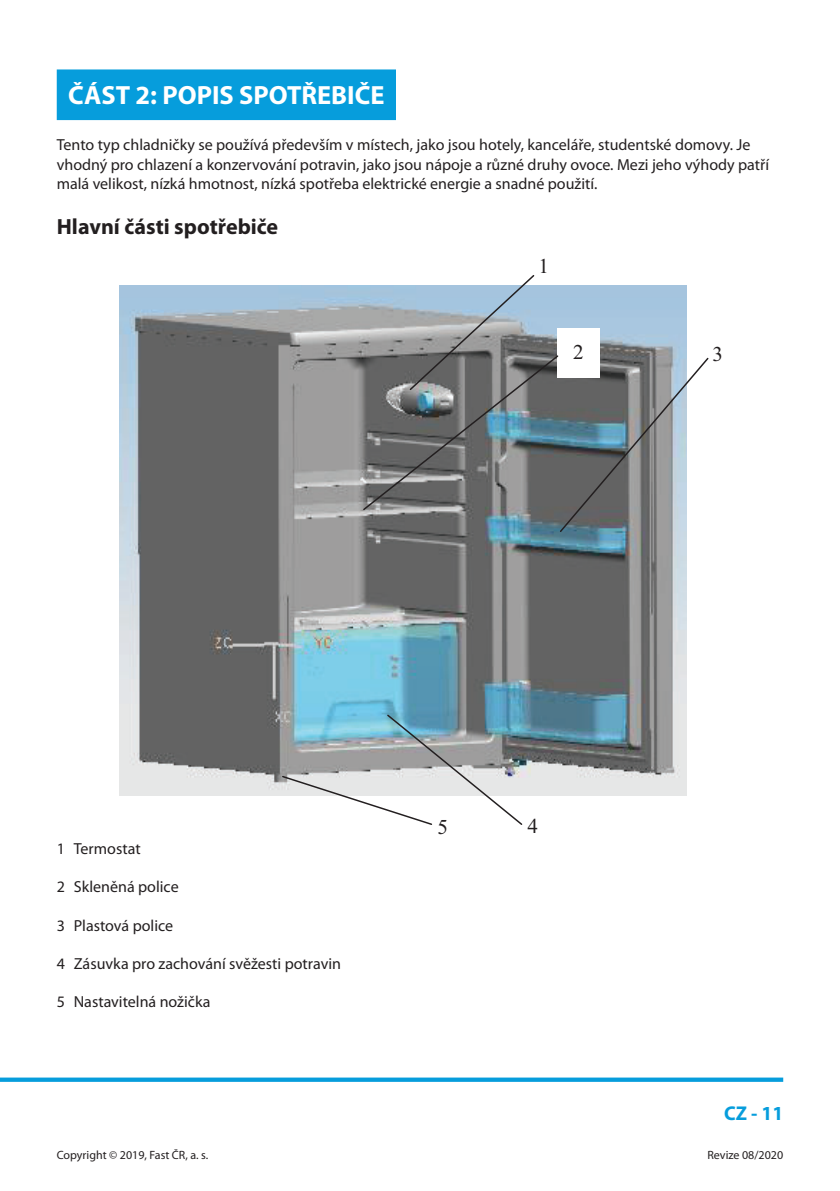
<style>
.page{position:relative;width:840px;height:1191px;background:#fff}
.page>*{position:absolute;margin:0;border:0;box-sizing:border-box;transform-origin:0 0}
.Nadpis_13_2{font:700 26.4px "Myriad Pro";color:#fff}
.Podnadpis_11{font:700 22px "Myriad Pro";color:#231f20}
.t1{font:21.2px "Times New Roman";color:#231f20}
.t2{font:700 20px "Myriad Pro";color:#069ddc}
.Základný_8{font:16px/19.2px "Myriad Pro";color:#231f20}
.Odsadený_3_-_8{font:16px "Myriad Pro";color:#231f20}
.t3{font:12px "Myriad Pro";color:#231f20}
</style>
<div class="page">
<svg style="left:1px;top:1077px;width:781px;height:4px;fill:#069ddc"></svg>
<div style="left:57px;top:69px;width:339px;height:51px;background:#069ddc"></div>
<img style="left:119px;top:286px;width:567px;height:510px">
<svg style="left:361px;top:275px;width:348px;height:258px"></svg>
<svg style="left:281px;top:713px;width:242px;height:112px"></svg>
<p class="Nadpis_13_2" style="left:68px;top:77px;width:318px">ČÁST 2: POPIS SPOTŘEBIČE</p>
<p class="Základný_8" style="left:57px;top:135px;width:713px">Tento typ chladničky se používá především v místech, jako jsou hotely, kanceláře, studentské domovy. Je vhodný pro chlazení a konzervování potravin, jako jsou nápoje a různé druhy ovoce. Mezi jeho výhody patří malá velikost, nízká hmotnost, nízká spotřeba elektrické energie a snadné použití.</p>
<p class="Podnadpis_11" style="left:57px;top:213px;width:223px">Hlavní části spotřebiče</p>
<p class="t1" style="left:538px;top:251px;width:12px">1</p>
<p class="t1" style="left:573px;top:337px;width:12px">2</p>
<p class="t1" style="left:712px;top:340px;width:12px">3</p>
<p class="Odsadený_3_-_8" style="left:57px;top:838px;width:85px">1 Termostat</p>
<p class="Odsadený_3_-_8" style="left:57px;top:877px;width:123px">2 Skleněná police</p>
<p class="Odsadený_3_-_8" style="left:57px;top:915px;width:118px">3 Plastová police</p>
<p class="Odsadený_3_-_8" style="left:57px;top:953px;width:285px">4 Zásuvka pro zachování svěžesti potravin</p>
<p class="Odsadený_3_-_8" style="left:57px;top:992px;width:155px">5 Nastavitelná nožička</p>
<p class="t1" style="left:437px;top:812px;width:12px">5</p>
<p class="t1" style="left:527px;top:812px;width:12px">4</p>
<p class="t2" style="left:723px;top:1099px;width:60px">CZ - 11</p>
<p class="t3" style="left:57px;top:1147px;width:153px">Copyright © 2019, Fast ČR, a. s.</p>
<p class="t3" style="left:707px;top:1147px;width:77px">Revize 08/2020</p>
</div>
